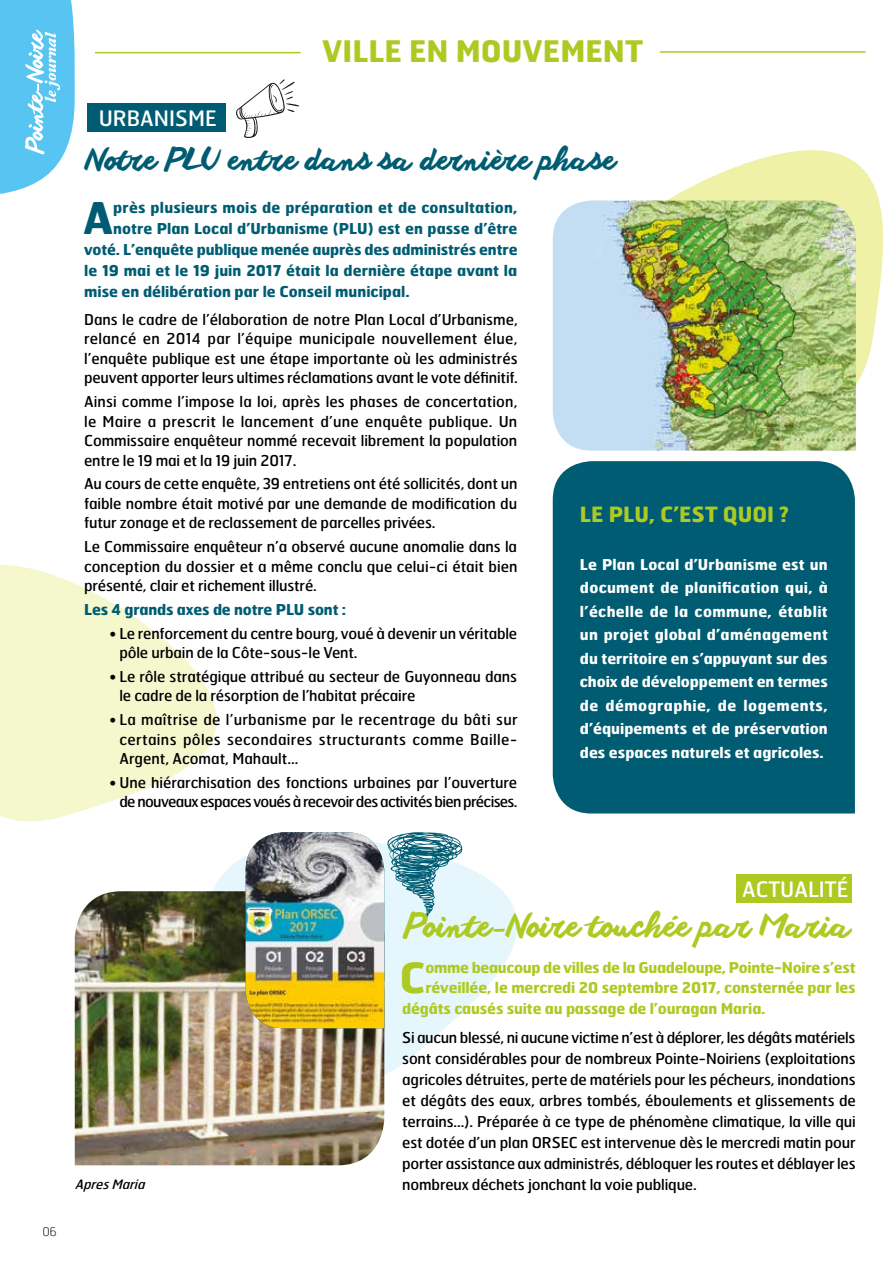
<style>
.page{position:relative;width:893px;height:1263px;background:#fff}
.page>*{position:absolute;margin:0;border:0;box-sizing:border-box;transform-origin:0 0}
.t1{font:700 43.65px "Hermes";color:#005c72}
.t2{font:700 41.7px "Hermes";color:#adca23}
.t3{font:31.5px "anothershabby";letter-spacing:-.01em;color:#adca23}
.t4{font:700 29.7px "Hermes";color:#adca23}
.t5{font:29.25px "anothershabby";color:#005c72}
.t6{font:21.3px "Hermes";color:#fff}
.t7{font:700 21px "Hermes";color:#adca23}
.t8{font:15px/19.5px "Hermes";letter-spacing:-.01em;color:#000;text-align:justify}
.t9{font:700 15px "Hermes";color:#005c72}
.t10{font:700 15px/23.5px "Hermes";color:#fff;text-align:justify}
.t11{font:700 15px/19.5px "Hermes";letter-spacing:-.01em;color:#adca23}
.t12{font:15px/19.5px "Hermes";letter-spacing:-.045em;color:#000;text-align:right}
.t13{font:italic 12.9px "Hermes";color:#000}
.t14{font:100 12px "Hermes";color:#000}
</style>
<div class="page">
<svg style="left:0;top:565px;width:217px;height:257px;fill:#f5f7cd"></svg>
<svg style="left:668px;top:150px;width:216px;height:235px;fill:#eef1a6"></svg>
<img style="left:553px;top:200px;width:303px;height:251px">
<div style="left:553px;top:461px;width:302px;height:352px;background:#005c72"></div>
<svg style="left:175px;top:816px;width:342px;height:285px"></svg>
<img style="left:75px;top:891px;width:309px;height:274px">
<div style="left:736px;top:874px;width:115px;height:28px;background:#adca23"></div>
<hr style="left:95px;top:52px;width:206px;height:1px;background:#adca23">
<hr style="left:660px;top:51px;width:205px;height:2px;background:#adca23">
<div style="left:87px;top:104px;width:139px;height:28px;background:#005c72"></div>
<img style="left:246px;top:832px;width:216px;height:196px">
<svg style="left:236px;top:79px;width:63px;height:59px"></svg>
<svg style="left:0;top:0;width:75px;height:194px;background:#74cef3"></svg>
<h3 class="t4" style="left:322px;top:31px;width:323px">VILLE EN MOUVEMENT</h3>
<h3 class="t6" style="left:99px;top:105px;width:120px">URBANISME</h3>
<h3 class="t5" style="left:85px;top:143px;width:531px">Notre PLU entre dans sa dernière phase</h3>
<h1 class="t1" style="left:83px;top:189px;width:32px">A</h1>
<p class="t9" style="left:113px;top:198px;width:406px">près plusieurs mois de préparation et de consultation,</p>
<p class="t9" style="left:113px;top:219px;width:406px">notre Plan Local d’Urbanisme (PLU) est en passe d’être</p>
<p class="t9" style="left:84px;top:240px;width:435px">voté. L’enquête publique menée auprès des administrés entre</p>
<p class="t9" style="left:84px;top:261px;width:435px">le 19 mai et le 19 juin 2017 était la dernière étape avant la</p>
<p class="t9" style="left:84px;top:282px;width:327px">mise en délibération par le Conseil municipal.</p>
<p class="t8" style="left:84px;top:309px;width:435px">Dans le cadre de l’élaboration de notre Plan Local d’Urbanisme, relancé en 2014 par l’équipe municipale nouvellement élue, l’enquête publique est une étape importante où les administrés peuvent apporter leurs ultimes réclamations avant le vote définitif.</p>
<p class="t8" style="left:84px;top:391px;width:435px">Ainsi comme l’impose la loi, après les phases de concertation, le Maire a prescrit le lancement d’une enquête publique. Un Commissaire enquêteur nommé recevait librement la population entre le 19 mai et la 19 juin 2017.</p>
<p class="t8" style="left:84px;top:474px;width:435px">Au cours de cette enquête, 39 entretiens ont été sollicités, dont un faible nombre était motivé par une demande de modification du futur zonage et de reclassement de parcelles privées.</p>
<p class="t8" style="left:84px;top:536px;width:435px">Le Commissaire enquêteur n’a observé aucune anomalie dans la conception du dossier et a même conclu que celui-ci était bien présenté, clair et richement illustré.</p>
<p class="t9" style="left:84px;top:600px;width:264px">Les 4 grands axes de notre PLU sont :</p>
<p class="t8" style="left:119px;top:623px;width:399px;text-indent:-10px">• Le renforcement du centre bourg, voué à devenir un véritable pôle urbain de la Côte-sous-le Vent.</p>
<p class="t8" style="left:119px;top:666px;width:399px;text-indent:-10px">• Le rôle stratégique attribué au secteur de Guyonneau dans le cadre de la résorption de l’habitat précaire</p>
<p class="t8" style="left:119px;top:709px;width:400px;text-indent:-10px">• La maîtrise de l’urbanisme par le recentrage du bâti sur certains pôles secondaires structurants comme Baille-Argent, Acomat, Mahault…</p>
<p class="t12" style="left:110px;top:772px;width:409px">• Une hiérarchisation des fonctions urbaines par l’ouverture de nouveaux espaces voués à recevoir des activités bien précises.</p>
<h3 class="t7" style="left:580px;top:501px;width:210px">LE PLU, C’EST QUOI ?</h3>
<p class="t10" style="left:580px;top:552px;width:249px">Le Plan Local d’Urbanisme est un document de planification qui, à l’échelle de la commune, établit un projet global d’aménagement du territoire en s’appuyant sur des choix de développement en termes de démographie, de logements, d’équipements et de préservation des espaces naturels et agricoles.</p>
<p class="t14" style="left:43px;top:1224px;width:16px">06</p>
<p class="t13" style="left:75px;top:1176px;width:75px">ApresMaria</p>
<h3 class="t6" style="left:742px;top:875px;width:108px">ACTUALITÉ</h3>
<h3 class="t3" style="left:405px;top:907px;width:448px">Pointe-Noire touchée par Maria</h3>
<h2 class="t2" style="left:400px;top:950px;width:28px">C</h2>
<p class="t11" style="left:425px;top:958px;width:432px">omme beaucoup de villes de la Guadeloupe, Pointe-Noire s’est réveillée, le mercredi 20 septembre 2017, consternée par les</p>
<p class="t11" style="left:402px;top:998px;width:365px">dégâts causés suite au passage de l’ouragan Maria.</p>
<p class="t8" style="left:402px;top:1027px;width:455px;line-height:21px">Si aucun blessé, ni aucune victime n’est à déplorer, les dégâts matériels sont considérables pour de nombreux Pointe-Noiriens (exploitations agricoles détruites, perte de matériels pour les pécheurs, inondations et dégâts des eaux, arbres tombés, éboulements et glissements de terrains…). Préparée à ce type de phénomène climatique, la ville qui est dotée d’un plan ORSEC est intervenue dès le mercredi matin pour porter assistance aux administrés, débloquer les routes et déblayer les nombreux déchets jonchant la voie publique.</p>
</div>
